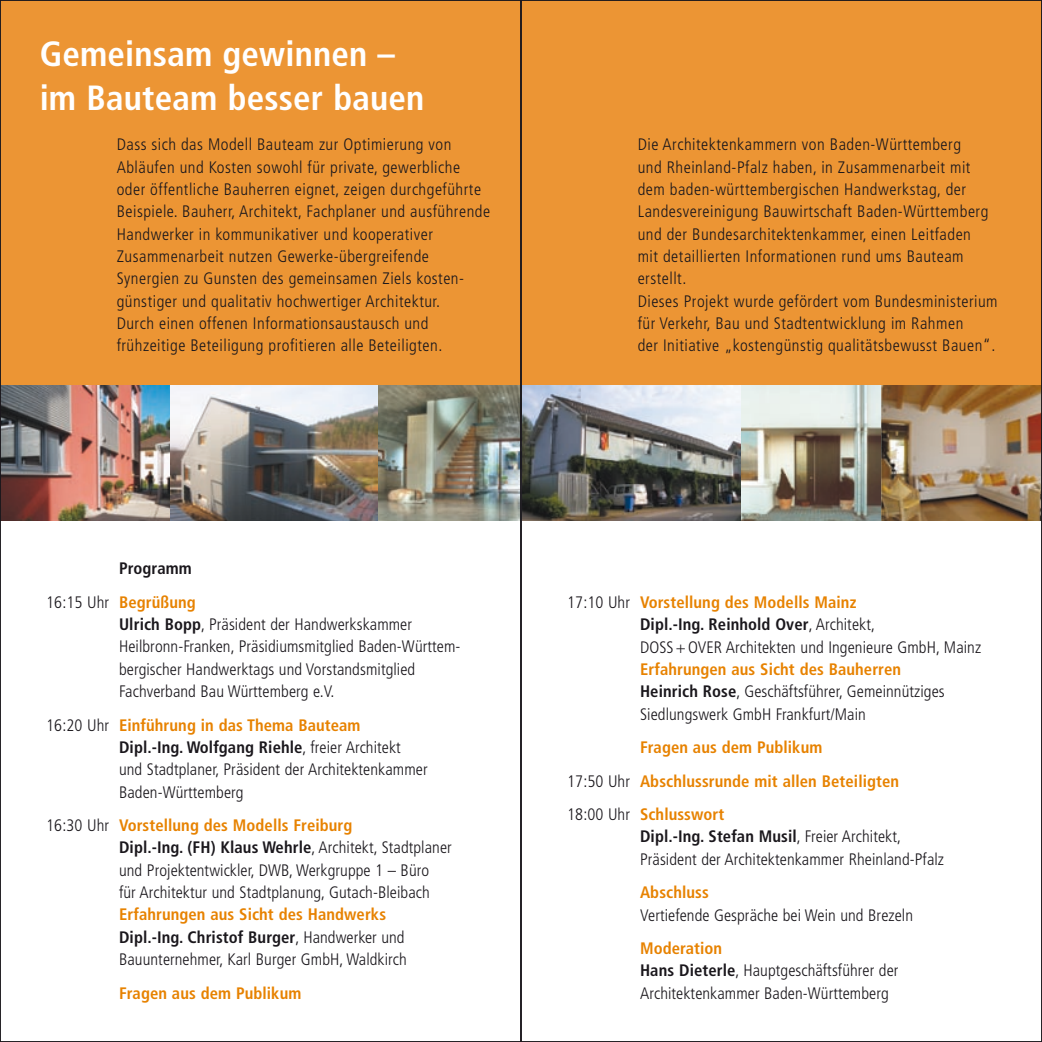
<style>
.page{position:relative;width:1042px;height:1042px;background:#fff}
.page>*{position:absolute;margin:0;border:0;box-sizing:border-box;transform-origin:0 0}
.t1{font:700 condensed 35px/43.8px "Frutiger";letter-spacing:.005em;color:#fff}
.t2{font:300 condensed 16.62px/22.4px "Frutiger";letter-spacing:.005em;color:#1a171c}
.t3{font:300 condensed 16.62px/22.4px "Frutiger";letter-spacing:.03em;color:#1a171c}
.t4{font:700 condensed 16.62px/33.4px "Frutiger";letter-spacing:.005em;color:#e78200;text-align:right}
.s1{color:#1a171c}
.s2{font-weight:300;color:#1a171c}
.s3{font-weight:700}
.s4{font-weight:700;color:#e78200}
</style>
<div class="page">
<div style="left:0;top:0;width:521px;height:521px;background:#ec9534"></div>
<div style="left:521px;top:0;width:521px;height:521px;background:#ec9534"></div>
<img style="left:173px;top:385px;width:708px;height:136px">
<img style="left:881px;top:385px;width:159px;height:136px">
<img style="left:2px;top:385px;width:171px;height:136px">
<h1 class="t1" style="left:40px;top:32px;width:386px">Gemeinsam gewinnen – im Bauteam besser bauen</h1>
<p class="t3" style="left:117px;top:133px;width:375px">Dass sich das Modell Bauteam zur Optimierung von Abläufen und Kosten sowohl für private, gewerbliche oder öffentliche Bauherren eignet, zeigen durchgeführte Beispiele. Bauherr, Architekt, Fachplaner und ausführende Handwerker in kommunikativer und kooperativer Zusammenarbeit nutzen Gewerke-übergreifende Synergien zu Gunsten des gemeinsamen Ziels kosten&shy;günstiger und qualitativ hochwertiger Architektur.<br>Durch einen offenen Informationsaustausch und frühzeitige Beteiligung profitieren alle Beteiligten.</p>
<p class="t3" style="left:638px;top:133px;width:361px">Die Architektenkammern von Baden-Württemberg<br>und Rheinland-Pfalz haben, in Zusammenarbeit mit dem baden-württembergischen Handwerkstag, der Landesvereinigung Bauwirtschaft Baden-Württemberg und der Bundesarchitektenkammer, einen Leitfaden<br>mit detaillierten Informationen rund ums Bauteam erstellt.<br>Dieses Projekt wurde gefördert vom Bundesministerium für Verkehr, Bau und Stadtentwicklung im Rahmen<br>der Initiative „kostengünstig qualitätsbewusst Bauen“.</p>
<p class="t4" style="left:46px;top:552px;width:151px"><span class="s1">Programm<br></span><span class="s2">16:15 Uhr</span> Begrüßung</p>
<p class="t2" style="left:119px;top:613px;width:343px"><span class="s3">Ulrich Bopp</span>, Präsident der Handwerkskammer Heilbronn-Franken, Präsidiumsmitglied Baden-Württem&shy;bergischer Handwerktags und Vorstandsmitglied Fachverband Bau Württemberg e.V.</p>
<p class="t2" style="left:119px;top:714px;width:310px;text-indent:-73px">16:20 Uhr <span class="s4">Einführung in das Thema Bauteam </span><span class="s3">Dipl.-Ing. Wolfgang Riehle</span>, freier Architekt und Stadtplaner, Präsident der Architektenkammer Baden-Württemberg</p>
<p class="t2" style="left:119px;top:814px;width:334px;text-indent:-73px">16:30 Uhr <span class="s4">Vorstellung des Modells Freiburg<br></span><span class="s3">Dipl.-Ing. (FH) Klaus Wehrle</span>, Architekt, Stadtplaner und Projektentwickler, DWB, Werkgruppe 1 – Büro<br>für Architektur und Stadtplanung, Gutach-Bleibach</p>
<p class="t2" style="left:119px;top:904px;width:289px"><span class="s4">Erfahrungen aus Sicht des Handwerks<br></span><span class="s3">Dipl.-Ing. Christof Burger</span>, Handwerker und<br>Bauunternehmer, Karl Burger GmbH, Waldkirch</p>
<p class="t4" style="left:119px;top:976px;width:184px">Fragen aus dem Publikum</p>
<p class="t2" style="left:640px;top:591px;width:343px;text-indent:-73px">17:10 Uhr <span class="s4">Vorstellung des Modells Mainz<br></span><span class="s3">Dipl.-Ing. Reinhold Over</span>, Architekt,<br>DOSS+OVER Architekten und Ingenieure GmbH, Mainz</p>
<p class="t2" style="left:640px;top:658px;width:306px"><span class="s4">Erfahrungen aus Sicht des Bauherren<br></span><span class="s3">Heinrich Rose</span>, Geschäftsführer, Gemeinnütziges<br>Siedlungswerk GmbH Frankfurt/Main</p>
<p class="t4" style="left:567px;top:730px;width:333px;text-align:left;text-indent:73px">Fragen aus dem Publikum<br><span class="s2">17:50 Uhr</span> Abschlussrunde mit allen Beteiligten<br><span class="s2">18:00 Uhr</span> Schlusswort</p>
<p class="t2" style="left:640px;top:825px;width:305px"><span class="s3">Dipl.-Ing. Stefan Musil</span>, Freier Architekt,<br>Präsident der Architektenkammer Rheinland-Pfalz</p>
<p class="t4" style="left:640px;top:876px;width:70px">Abschluss</p>
<p class="t2" style="left:640px;top:904px;width:274px">Vertiefende Gespräche bei Wein und Brezeln</p>
<p class="t2" style="left:640px;top:937px;width:260px"><span class="s4">Moderation<br></span><span class="s3">Hans Dieterle</span>, Hauptgeschäftsführer der<br>Architektenkammer Baden-Württemberg</p>
</div>
